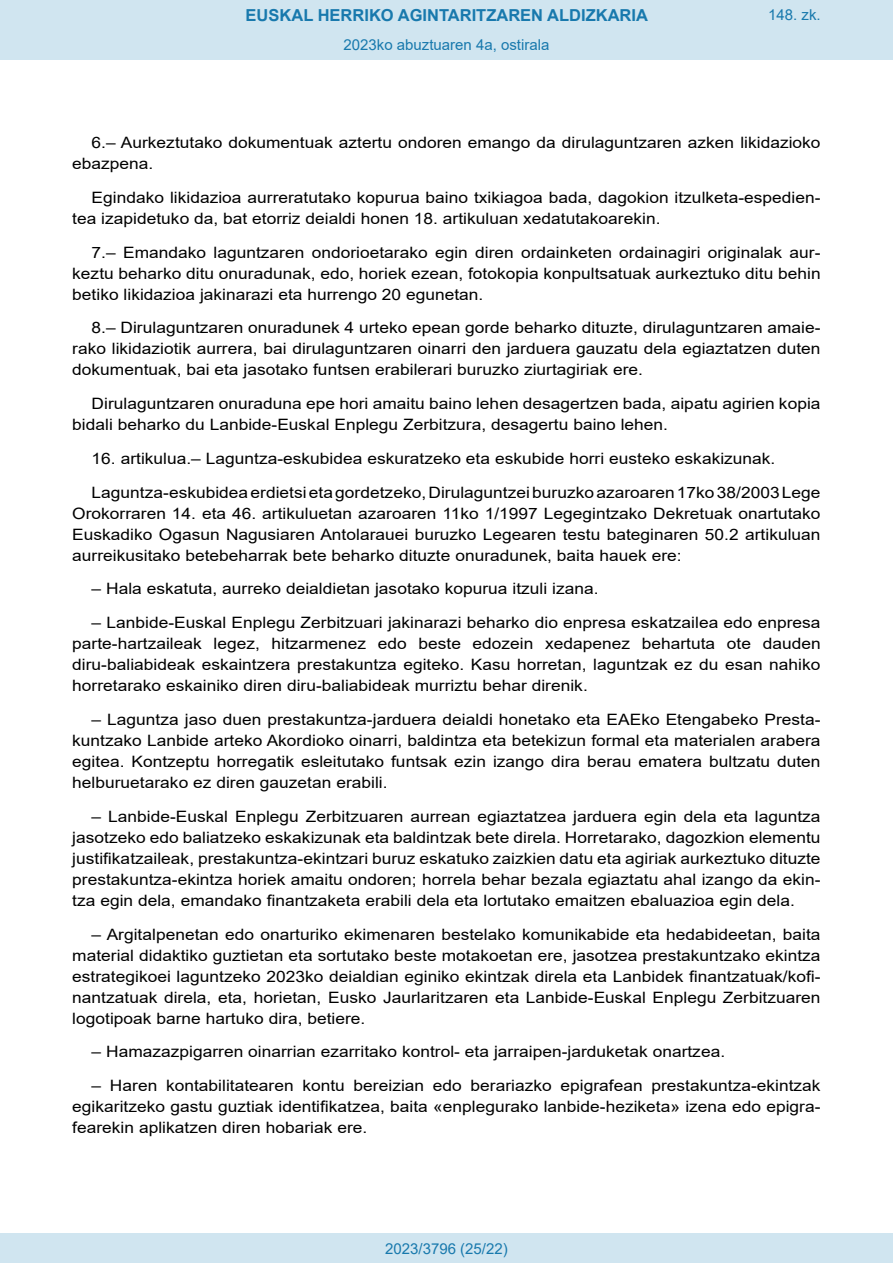
<style>
.page{position:relative;width:893px;height:1263px;background:#fff}
.page>*{position:absolute;margin:0;border:0;box-sizing:border-box;transform-origin:0 0}
.t1{font:700 16.5px "Arial";color:#1879ad}
.BOPVDetalle{font:15.6px/21px "Arial";color:#000;text-align:justify;scale:1.11 1}
.Paginacion_Centro{font:15px "Arial";color:#1879ad}
</style>
<div class="page">
<div style="left:0;top:0;width:893px;height:60px;background:#d0e5f0"></div>
<div style="left:0;top:1233px;width:893px;height:30px;background:#d0e5f0"></div>
<p class="t1" style="left:246px;top:3px;width:404px">EUSKAL HERRIKO AGINTARITZAREN ALDIZKARIA</p>
<p class="Paginacion_Centro" style="left:343px;top:35px;width:207px">2023ko abuztuaren 4a, ostirala</p>
<p class="Paginacion_Centro" style="left:768px;top:5px;width:54px">148. zk.</p>
<p class="BOPVDetalle" style="left:72px;top:132px;width:676px;text-indent:19px">6.– Aurkeztutako dokumentuak aztertu ondoren emango da dirulaguntzaren azken likidazioko ebazpena.</p>
<p class="BOPVDetalle" style="left:72px;top:187px;width:676px;text-indent:19px">Egindako likidazioa aurreratutako kopurua baino txikiagoa bada, dagokion itzulketa-espedien&shy;tea izapidetuko da, bat etorriz deialdi honen 18. artikuluan xedatutakoarekin.</p>
<p class="BOPVDetalle" style="left:72px;top:242px;width:676px;text-indent:19px">7.– Emandako laguntzaren ondorioetarako egin diren ordainketen ordainagiri originalak aur&shy;keztu beharko ditu onuradunak, edo, horiek ezean, fotokopia konpultsatuak aurkeztuko ditu behin betiko likidazioa jakinarazi eta hurrengo 20 egunetan.</p>
<p class="BOPVDetalle" style="left:72px;top:317px;width:676px;text-indent:19px">8.– Dirulaguntzaren onuradunek 4 urteko epean gorde beharko dituzte, dirulaguntzaren amaie&shy;rako likidaziotik aurrera, bai dirulaguntzaren oinarri den jarduera gauzatu dela egiaztatzen duten dokumentuak, bai eta jasotako funtsen erabilerari buruzko ziurtagiriak ere.</p>
<p class="BOPVDetalle" style="left:72px;top:393px;width:676px;text-indent:19px">Dirulaguntzaren onuraduna epe hori amaitu baino lehen desagertzen bada, aipatu agirien kopia bidali beharko du Lanbide-Euskal Enplegu Zerbitzura, desagertu baino lehen.</p>
<p class="BOPVDetalle" style="left:92px;top:448px;width:618px">16. artikulua.– Laguntza-eskubidea eskuratzeko eta eskubide horri eusteko eskakizunak.</p>
<p class="BOPVDetalle" style="left:72px;top:482px;width:676px;text-indent:19px">Laguntza-eskubidea erdietsi eta gordetzeko, Dirulaguntzei buruzko azaroaren 17ko 38/2003 Lege Orokorraren 14. eta 46. artikuluetan azaroaren 11ko 1/1997 Legegintzako Dekretuak onartutako Euskadiko Ogasun Nagusiaren Antolarauei buruzko Legearen testu bateginaren 50.2 artikuluan aurreikusitako betebeharrak bete beharko dituzte onuradunek, baita hauek ere:</p>
<p class="BOPVDetalle" style="left:92px;top:578px;width:458px">– Hala eskatuta, aurreko deialdietan jasotako kopurua itzuli izana.</p>
<p class="BOPVDetalle" style="left:72px;top:612px;width:676px;text-indent:19px">– Lanbide-Euskal Enplegu Zerbitzuari jakinarazi beharko dio enpresa eskatzailea edo enpresa parte-hartzaileak legez, hitzarmenez edo beste edozein xedapenez behartuta ote dauden diru-baliabideak eskaintzera prestakuntza egiteko. Kasu horretan, laguntzak ez du esan nahiko horretarako eskainiko diren diru-baliabideak murriztu behar direnik.</p>
<p class="BOPVDetalle" style="left:72px;top:709px;width:676px;text-indent:19px">– Laguntza jaso duen prestakuntza-jarduera deialdi honetako eta EAEko Etengabeko Presta&shy;kuntzako Lanbide arteko Akordioko oinarri, baldintza eta betekizun formal eta materialen arabera egitea. Kontzeptu horregatik esleitutako funtsak ezin izango dira berau ematera bultzatu duten helburuetarako ez diren gauzetan erabili.</p>
<p class="BOPVDetalle" style="left:72px;top:806px;width:676px;text-indent:19px">– Lanbide-Euskal Enplegu Zerbitzuaren aurrean egiaztatzea jarduera egin dela eta laguntza jasotzeko edo baliatzeko eskakizunak eta baldintzak bete direla. Horretarako, dagozkion elementu justifikatzaileak, prestakuntza-ekintzari buruz eskatuko zaizkien datu eta agiriak aurkeztuko dituzte prestakuntza-ekintza horiek amaitu ondoren; horrela behar bezala egiaztatu ahal izango da ekin&shy;tza egin dela, emandako finantzaketa erabili dela eta lortutako emaitzen ebaluazioa egin dela.</p>
<p class="BOPVDetalle" style="left:72px;top:923px;width:676px;text-indent:19px">– Argitalpenetan edo onarturiko ekimenaren bestelako komunikabide eta hedabideetan, baita material didaktiko guztietan eta sortutako beste motakoetan ere, jasotzea prestakuntzako ekintza estrategikoei laguntzeko 2023ko deialdian eginiko ekintzak direla eta Lanbidek finantzatuak/kofi&shy;nantzatuak direla, eta, horietan, Eusko Jaurlaritzaren eta Lanbide-Euskal Enplegu Zerbitzuaren logotipoak barne hartuko dira, betiere.</p>
<p class="BOPVDetalle" style="left:92px;top:1041px;width:572px">– Hamazazpigarren oinarrian ezarritako kontrol- eta jarraipen-jarduketak onartzea.</p>
<p class="BOPVDetalle" style="left:72px;top:1075px;width:676px;text-indent:19px">– Haren kontabilitatearen kontu bereizian edo berariazko epigrafean prestakuntza-ekintzak egikaritzeko gastu guztiak identifikatzea, baita «enplegurako lanbide-heziketa» izena edo epigra&shy;fearekin aplikatzen diren hobariak ere.</p>
<p class="Paginacion_Centro" style="left:385px;top:1238px;width:124px">2023/3796 (25/22)</p>
</div>
